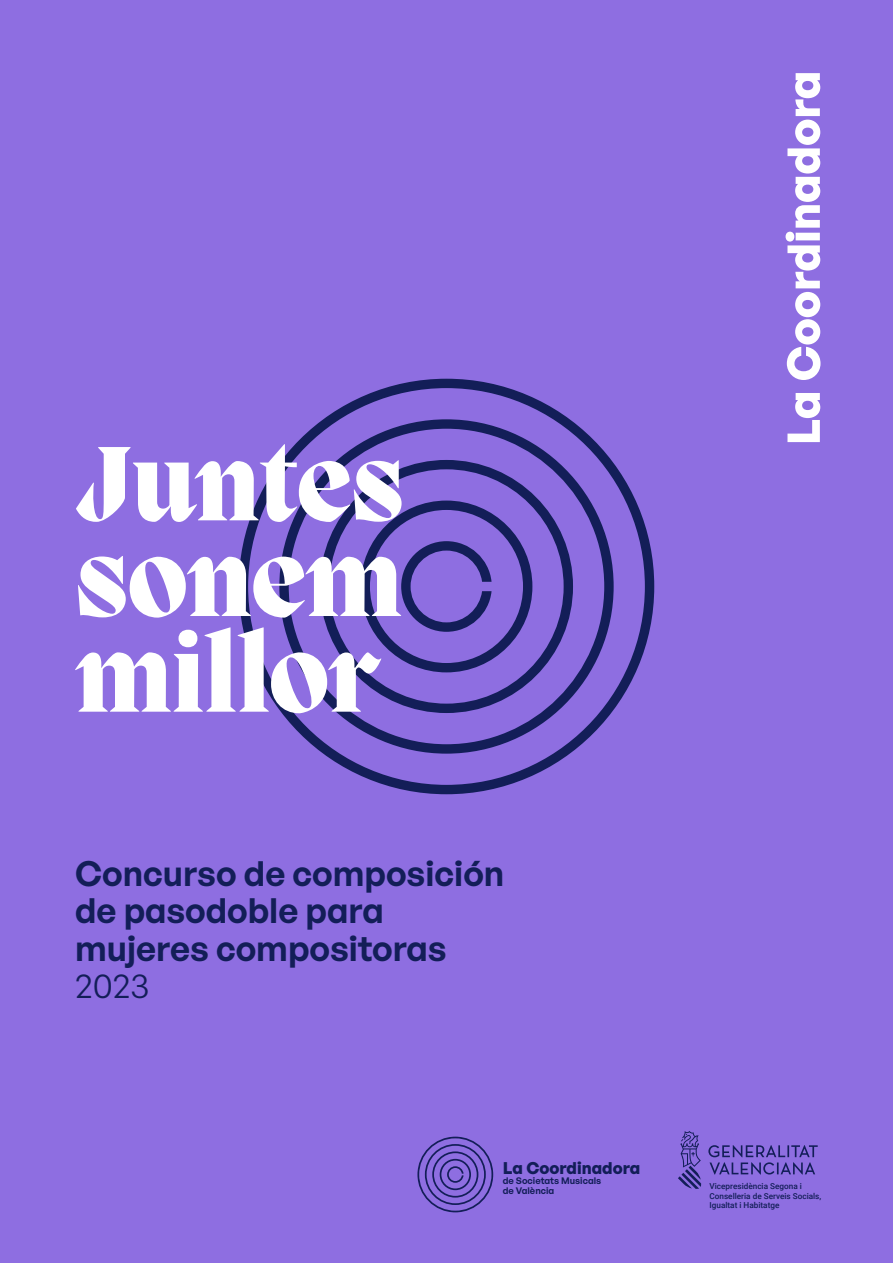
<style>
.page{position:relative;width:893px;height:1263px;background:#8e6ee1}
.page>*{position:absolute;margin:0;border:0;box-sizing:border-box;transform-origin:0 0}
.t1{font:800 108.6px/95.7px "PP Migra";color:#fff;text-align:justify}
.t2{font:600 34.5px/37.5px "General Sans";color:#131e58}
.t3{font:34.5px "General Sans";color:#131e58}
.t4{font:700 16.5px "General Sans";color:#131e58}
.t5{font:600 9.3px/9.6px "General Sans";color:#131e58}
.t6{font:500 8.25px/9.9px "Roboto";color:#131e58}
</style>
<div class="page">
<svg style="left:239px;top:379px;width:415px;height:415px"></svg>
<svg style="left:361px;top:500px;width:171px;height:172px"></svg>
<svg style="left:787px;top:393px;width:33px;height:49px"></svg>
<svg style="left:785px;top:73px;width:35px;height:307px"></svg>
<svg style="left:417px;top:1137px;width:76px;height:75px"></svg>
<svg style="left:678px;top:1131px;width:140px;height:58px"></svg>
<h1 class="t1" style="left:75px;top:436px;width:330px">Juntes sonem millor</h1>
<h2 class="t2" style="left:75px;top:854px;width:431px">Concurso de composición de pasodoble para mujeres compositoras</h2>
<h2 class="t3" style="left:75px;top:964px;width:76px">2023</h2>
<h3 class="t4" style="left:503px;top:1157px;width:139px">La Coordinadora</h3>
<p class="t5" style="left:503px;top:1176px;width:100px">de Societats Musicals de València</p>
<p class="t6" style="left:709px;top:1180px;width:113px">Vicepresidència Segona i<br>Conselleria de Serveis Socials,<br>Igualtat i Habitatge</p>
</div>
